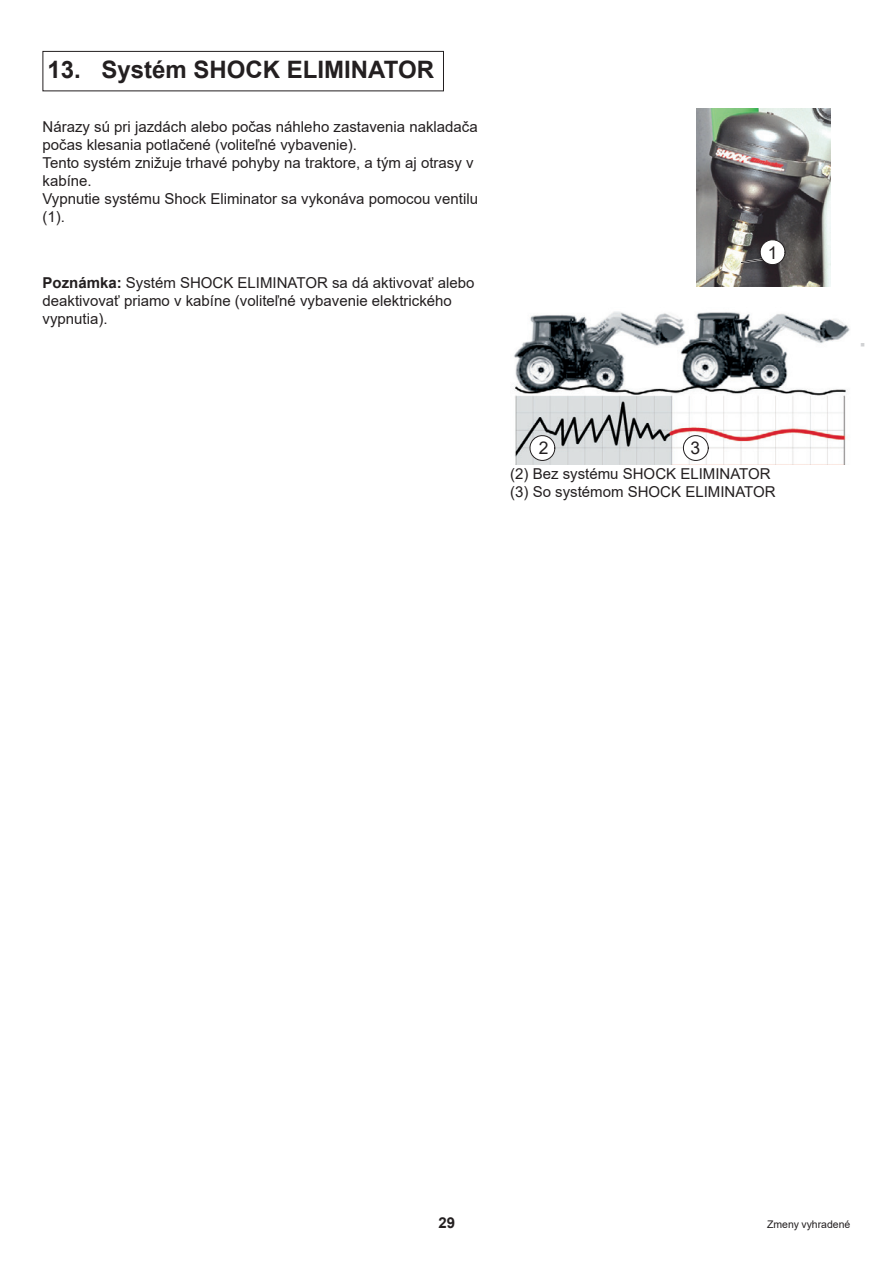
<style>
.page{position:relative;width:893px;height:1263px;background:#fff}
.page>*{position:absolute;margin:0;border:0;box-sizing:border-box;transform-origin:0 0}
.t1{font:700 24px "Arial";color:#231f20}
.t2{font:17.55px "Arial";color:#231f20}
.Texte_10{font:15px/18px "Arial";color:#231f20}
.Note{font:15px/18px "Arial";color:#231f20}
.Important{font:15px/18px "Arial";color:#231f20}
.t3{font:700 15px "Arial";color:#231f20}
.Pied_Page_Droit{font:10.5px "Arial";color:#231f20}
.Texte_code{font:7.5px "Arial";color:#d1d2d4}
.s1{font-weight:700}
</style>
<div class="page">
<div style="left:43px;top:51px;width:401px;height:40px;border:1px solid #231f20"></div>
<img style="left:514px;top:311px;width:336px;height:153px">
<img style="left:696px;top:108px;width:134px;height:178px">
<svg style="left:739px;top:238px;width:47px;height:27px"></svg>
<svg style="left:528px;top:434px;width:28px;height:27px"></svg>
<svg style="left:681px;top:434px;width:28px;height:27px"></svg>
<p class="t1" style="left:48px;top:52px;width:388px">13. Systém SHOCK ELIMINATOR</p>
<p class="Texte_10" style="left:43px;top:117px;width:437px">Nárazy sú pri jazdách alebo počas náhleho zastavenia nakladača počas klesania potlačené (voliteľné vybavenie).</p>
<p class="Texte_10" style="left:43px;top:153px;width:433px">Tento systém znižuje trhavé pohyby na traktore, a tým aj otrasy v kabíne.</p>
<p class="Texte_10" style="left:43px;top:189px;width:437px">Vypnutie systému Shock Eliminator sa vykonáva pomocou ventilu (1).</p>
<p class="Note" style="left:43px;top:274px;width:433px"><span class="s1">Poznámka:</span> Systém SHOCK ELIMINATOR sa dá aktivovať alebo deaktivovať priamo v kabíne (voliteľné vybavenie elektrického vypnutia).</p>
<p class="t2" style="left:768px;top:240px;width:11px">1</p>
<p class="t2" style="left:539px;top:435px;width:11px">2</p>
<p class="t2" style="left:690px;top:435px;width:11px">3</p>
<p class="Important" style="left:510px;top:464px;width:267px">(2) Bez systému SHOCK ELIMINATOR (3) So systémom SHOCK ELIMINATOR</p>
<p class="Texte_code" style="left:857px;top:346px;width:6px;rotate:-90deg">■</p>
<p class="t3" style="left:438px;top:1212px;width:18px">29</p>
<p class="Pied_Page_Droit" style="left:767px;top:1217px;width:85px">Zmeny vyhradené</p>
</div>
